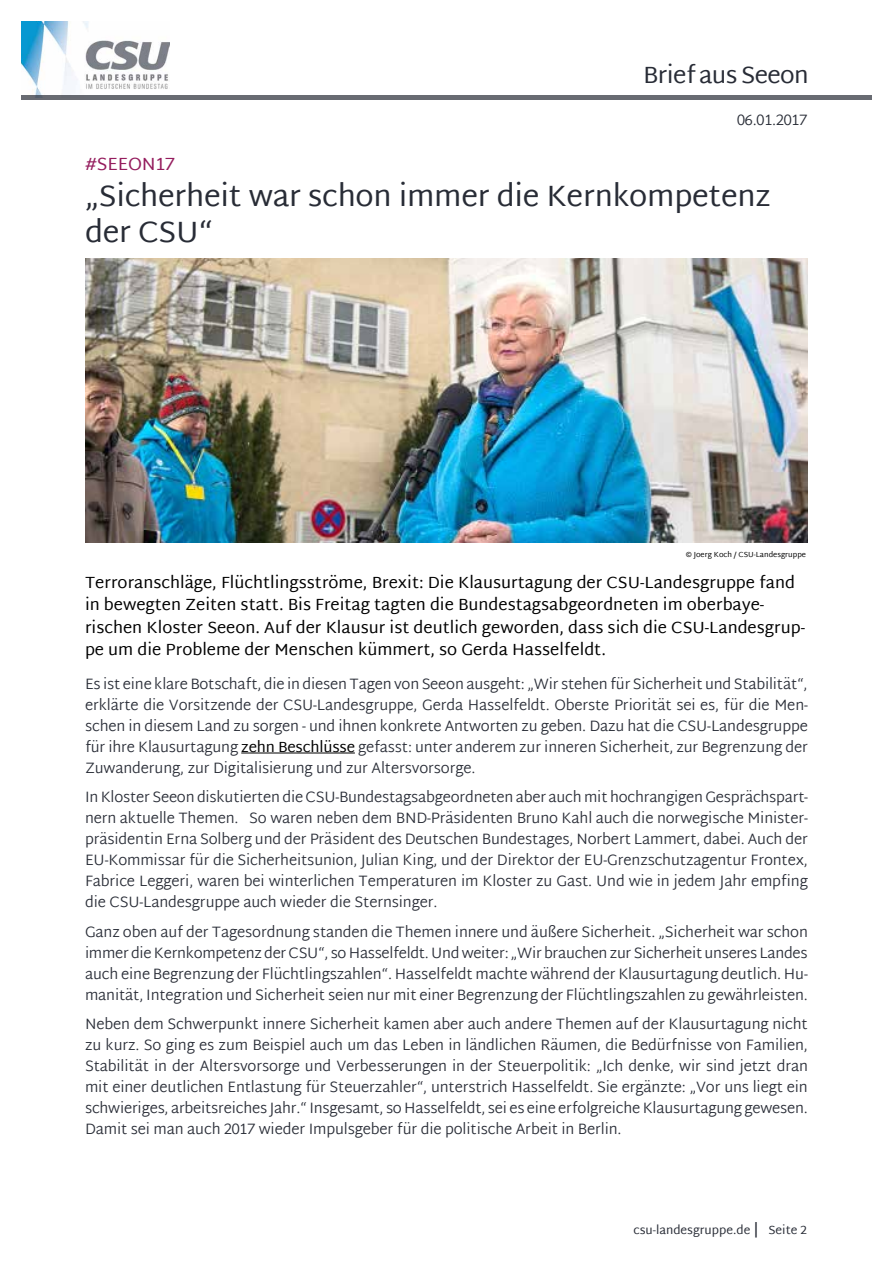
<style>
.page{position:relative;width:893px;height:1263px;background:#fff}
.page>*{position:absolute;margin:0;border:0;box-sizing:border-box;transform-origin:0 0}
._03_BaB_Ü_Fett_Artik{font:30px/36px "Martel Sans";letter-spacing:-.01em;color:#282c36}
.t1{font:24px "Martel Sans";letter-spacing:-.025em;color:#282c36}
._03_BaB_Ü_Beere_Arti{font:18px "Martel Sans";letter-spacing:-.01em;color:#951d5e}
._03_BaB_Teaser{font:16.5px/22.5px "Martel Sans";color:#000}
._04_BaB_Fließtext{font:300 15px/21px "Martel Sans";letter-spacing:-.01em;color:#282c36;text-align:justify}
._08_CSU-LG_de_Seiten{font:12px "Martel Sans";color:#282c36}
._13_BaB_Rechtevermer{font:7.5px "Martel Sans";color:#000}
.s1{font-weight:400;color:#000}
.s2{font-size:15px}
</style>
<div class="page">
<img style="left:21px;top:21px;width:149px;height:75px">
<hr style="left:21px;top:96px;width:851px;height:4px;background:#686b72">
<hr style="left:241px;top:753px;width:114px;height:1px;background:#000">
<img style="left:85px;top:258px;width:723px;height:285px">
<h2 class="t1" style="left:643px;top:61px;width:167px">Brief aus Seeon</h2>
<p class="_04_BaB_Fließtext" style="left:737px;top:110px;width:72px">06.01.2017</p>
<p class="_03_BaB_Ü_Beere_Arti" style="left:85px;top:153px;width:92px">#SEEON17</p>
<p class="_03_BaB_Ü_Fett_Artik" style="left:85px;top:177px;width:687px">„Sicherheit war schon immer die Kernkompetenz der CSU“</p>
<p class="_13_BaB_Rechtevermer" style="left:686px;top:550px;width:122px">© Joerg Koch / CSU-Landesgruppe</p>
<p class="_03_BaB_Teaser" style="left:85px;top:571px;width:721px">Terroranschläge, Flüchtlingsströme, Brexit: Die Klausurtagung der CSU-Landesgruppe fand in bewegten Zeiten statt. Bis Freitag tagten die Bundestagsabgeordneten im oberbaye&shy;rischen Kloster Seeon. Auf der Klausur ist deutlich geworden, dass sich die CSU-Landesgrup&shy;pe um die Probleme der Menschen kümmert, so Gerda Hasselfeldt.</p>
<p class="_04_BaB_Fließtext" style="left:85px;top:674px;width:724px">Es ist eine klare Botschaft, die in diesen Tagen von Seeon ausgeht: „Wir stehen für Sicherheit und Stabilität“, erklärte die Vorsitzende der CSU-Landesgruppe, Gerda Hasselfeldt. Oberste Priorität sei es, für die Men&shy;schen in diesem Land zu sorgen - und ihnen konkrete Antworten zu geben. Dazu hat die CSU-Landesgruppe für ihre Klausurtagung <span class="s1">zehn Beschlüsse</span> gefasst: unter anderem zur inneren Sicherheit, zur Begrenzung der Zuwanderung, zur Digitalisierung und zur Altersvorsorge.</p>
<p class="_04_BaB_Fließtext" style="left:85px;top:788px;width:724px">In Kloster Seeon diskutierten die CSU-Bundestagsabgeordneten aber auch mit hochrangigen Gesprächspart&shy;nern aktuelle Themen. So waren neben dem BND-Präsidenten Bruno Kahl auch die norwegische Minister&shy;präsidentin Erna Solberg und der Präsident des Deutschen Bundestages, Norbert Lammert, dabei. Auch der EU-Kommissar für die Sicherheitsunion, Julian King, und der Direktor der EU-Grenzschutzagentur Frontex, Fabrice Leggeri, waren bei winterlichen Temperaturen im Kloster zu Gast. Und wie in jedem Jahr empfing die CSU-Landesgruppe auch wieder die Sternsinger.</p>
<p class="_04_BaB_Fließtext" style="left:85px;top:922px;width:724px">Ganz oben auf der Tagesordnung standen die Themen innere und äußere Sicherheit. „Sicherheit war schon immer die Kernkompetenz der CSU“, so Hasselfeldt. Und weiter: „Wir brauchen zur Sicherheit unseres Landes auch eine Begrenzung der Flüchtlingszahlen“. Hasselfeldt machte während der Klausurtagung deutlich. Hu&shy;manität, Integration und Sicherheit seien nur mit einer Begrenzung der Flüchtlingszahlen zu gewährleisten.</p>
<p class="_04_BaB_Fließtext" style="left:85px;top:1015px;width:724px">Neben dem Schwerpunkt innere Sicherheit kamen aber auch andere Themen auf der Klausurtagung nicht zu kurz. So ging es zum Beispiel auch um das Leben in ländlichen Räumen, die Bedürfnisse von Familien, Stabilität in der Altersvorsorge und Verbesserungen in der Steuerpolitik: „Ich denke, wir sind jetzt dran mit einer deutlichen Entlastung für Steuerzahler“, unterstrich Hasselfeldt. Sie ergänzte: „Vor uns liegt ein schwieriges, arbeitsreiches Jahr.“ Insgesamt, so Hasselfeldt, sei es eine erfolgreiche Klausurtagung gewesen.<br>Damit sei man auch 2017 wieder Impulsgeber für die politische Arbeit in Berlin.</p>
<p class="_08_CSU-LG_de_Seiten" style="left:633px;top:1223px;width:175px">csu-landesgruppe.de <span class="s2">|</span> Seite 2</p>
</div>
